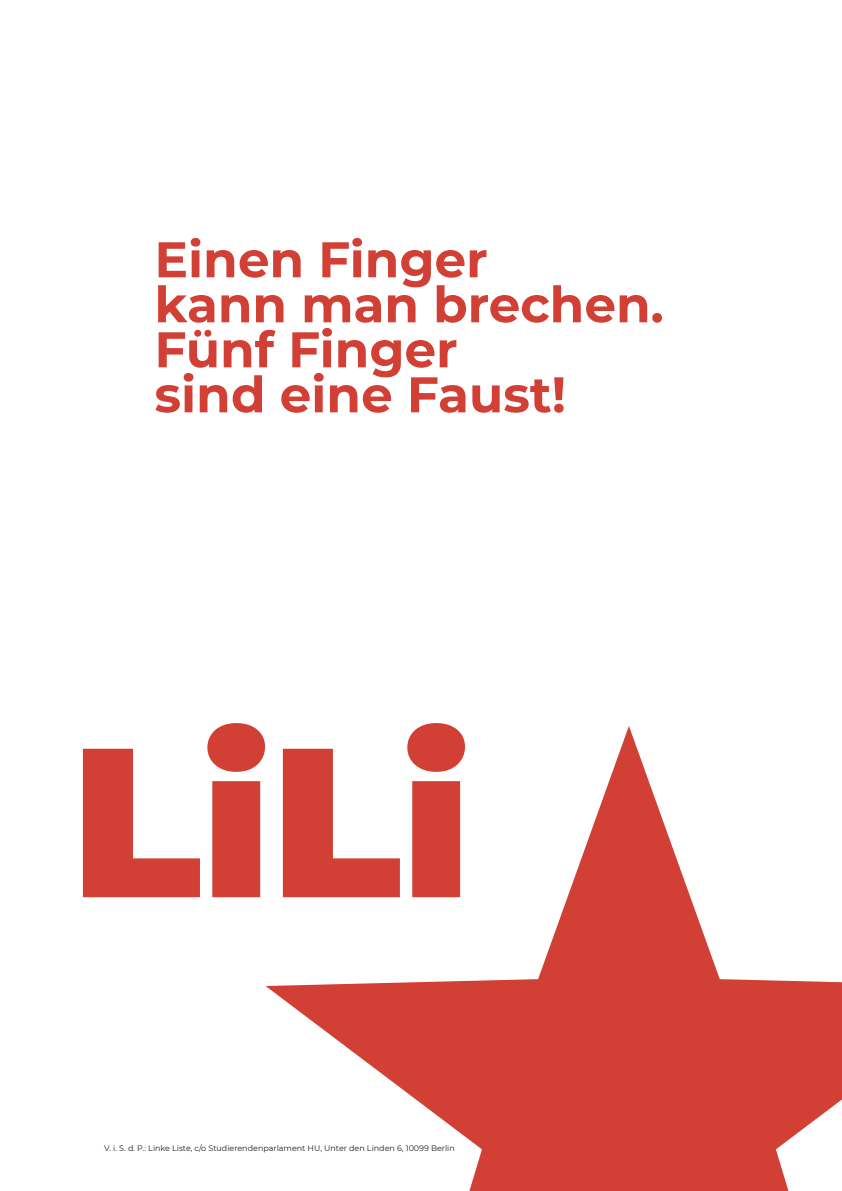
<style>
.page{position:relative;width:842px;height:1191px;background:#fff}
.page>*{position:absolute;margin:0;border:0;box-sizing:border-box;transform-origin:0 0}
.t1{font:900 212px "Montserrat";color:#d23f34}
.t2{font:700 50px "Montserrat";color:#d23f34}
.t3{font:8px "Montserrat";color:#231f20}
</style>
<div class="page">
<svg style="left:266px;top:726px;width:576px;height:465px"></svg>
<p class="t2" style="left:154px;top:223px;width:335px">Einen Finger</p>
<p class="t2" style="left:154px;top:268px;width:511px">kann man brechen.</p>
<p class="t2" style="left:154px;top:313px;width:305px">Fünf Finger</p>
<p class="t2" style="left:154px;top:358px;width:413px">sind eine Faust!</p>
<p class="t1" style="left:71px;top:662px;width:401px">LiLi</p>
<p class="t3" style="left:104px;top:1143px;width:352px">V. i. S. d. P.: Linke Liste, c/o Studierendenparlament HU, Unter den Linden 6, 10099 Berlin</p>
</div>
